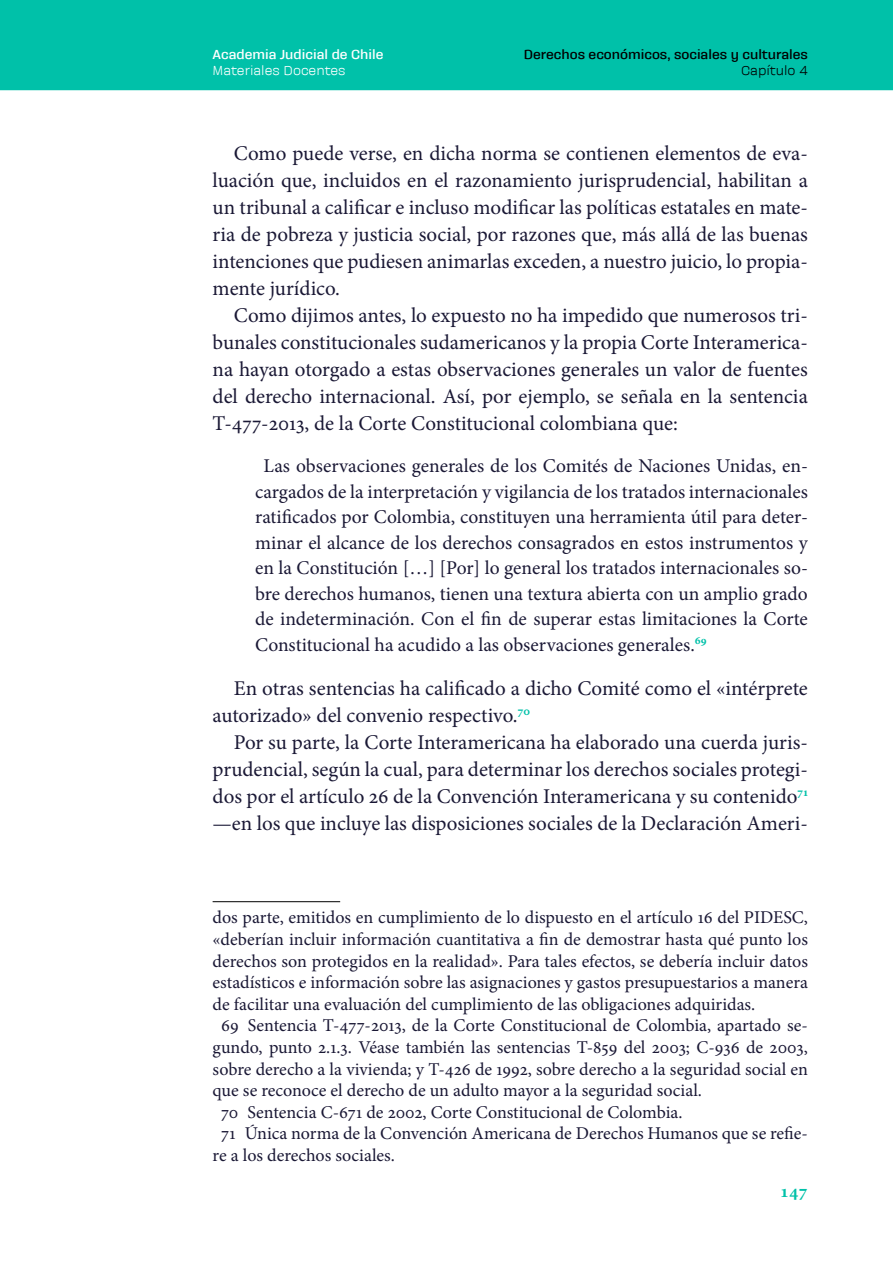
<style>
.page{position:relative;width:893px;height:1263px;background:#fff}
.page>*{position:absolute;margin:0;border:0;box-sizing:border-box;transform-origin:0 0}
.t1{font:21px/27px "Minion Pro";color:#1a1835}
.t2{font:19.5px/25.5px "Minion Pro";letter-spacing:.005em;color:#1a1835;text-align:justify}
.t3{font:18px "Minion Pro";color:#1a1835}
.t4{font:700 18px "Minion Pro";color:#00c1a9}
.t5{font:700 13.5px "Galeana Standard";color:#000}
.t6{font:700 13.5px "Galeana Standard";color:#fff}
.t7{font:13.5px "Galeana Standard";color:#fff}
.t8{font:13.5px "Galeana Standard";color:#000}
</style>
<div class="page">
<div style="left:0;top:0;width:893px;height:89px;background:#00c1a9"></div>
<hr style="left:0;top:89px;width:893px;height:1px;background:#00c1a9">
<hr style="left:213px;top:901px;width:127px;height:1px;background:#000">
<p class="t6" style="left:213px;top:47px;width:172px">Academia Judicial de Chile</p>
<p class="t7" style="left:213px;top:63px;width:134px">Materiales Docentes</p>
<p class="t5" style="left:524px;top:47px;width:285px">Derechos económicos, sociales y culturales</p>
<p class="t8" style="left:741px;top:63px;width:68px">Capítulo 4</p>
<p class="t1" style="left:213px;top:140px;width:597px;text-indent:21px">Como puede verse, en dicha norma se contienen elementos de eva&shy;luación que, incluidos en el razonamiento jurisprudencial, habilitan a un tribunal a calificar e incluso modificar las políticas estatales en mate&shy;ria de pobreza y justicia social, por razones que, más allá de las buenas intenciones que pudiesen animarlas exceden, a nuestro juicio, lo propia&shy;mente jurídico.</p>
<p class="t1" style="left:213px;top:302px;width:597px;text-indent:21px">Como dijimos antes, lo expuesto no ha impedido que numerosos tri&shy;bunales constitucionales sudamericanos y la propia Corte Interamerica&shy;na hayan otorgado a estas observaciones generales un valor de fuentes del derecho internacional. Así, por ejemplo, se señala en la sentencia T-477-2013, de la Corte Constitucional colombiana que:</p>
<p class="t2" style="left:255px;top:453px;width:555px;text-indent:9px">Las observaciones generales de los Comités de Naciones Unidas, en&shy;cargados de la interpretación y vigilancia de los tratados internacionales ratificados por Colombia, constituyen una herramienta útil para deter&shy;minar el alcance de los derechos consagrados en estos instrumentos y en la Constitución […] [Por] lo general los tratados internacionales so&shy;bre derechos humanos, tienen una textura abierta con un amplio grado de indeterminación. Con el fin de superar estas limitaciones la Corte Constitucional ha acudido a las observaciones generales.<sup>69</sup></p>
<p class="t1" style="left:213px;top:675px;width:597px;text-indent:21px">En otras sentencias ha calificado a dicho Comité como el «intérprete autorizado» del convenio respectivo.<sup>70</sup></p>
<p class="t1" style="left:213px;top:729px;width:597px;text-align:justify;text-indent:21px">Por su parte, la Corte Interamericana ha elaborado una cuerda juris&shy;prudencial, según la cual, para determinar los derechos sociales protegi&shy;dos por el artículo 26 de la Convención Interamericana y su contenido<sup>71 </sup>—en los que incluye las disposiciones sociales de la Declaración Ameri-</p>
<p class="t3" style="left:213px;top:905px;width:597px">dos parte, emitidos en cumplimiento de lo dispuesto en el artículo 16 del PIDESC,</p>
<p class="t3" style="left:213px;top:927px;width:597px">«deberían incluir información cuantitativa a fin de demostrar hasta qué punto los</p>
<p class="t3" style="left:213px;top:949px;width:597px">derechos son protegidos en la realidad». Para tales efectos, se debería incluir datos</p>
<p class="t3" style="left:213px;top:970px;width:594px">estadísticos e información sobre las asignaciones y gastos presupuestarios a manera</p>
<p class="t3" style="left:213px;top:992px;width:544px">de facilitar una evaluación del cumplimiento de las obligaciones adquiridas.</p>
<p class="t3" style="left:221px;top:1013px;width:588px">69 Sentencia T-477-2013, de la Corte Constitucional de Colombia, apartado se-</p>
<p class="t3" style="left:213px;top:1035px;width:597px">gundo, punto 2.1.3. Véase también las sentencias T-859 del 2003; C-936 de 2003,</p>
<p class="t3" style="left:213px;top:1057px;width:597px">sobre derecho a la vivienda; y T-426 de 1992, sobre derecho a la seguridad social en</p>
<p class="t3" style="left:213px;top:1078px;width:491px">que se reconoce el derecho de un adulto mayor a la seguridad social.</p>
<p class="t3" style="left:221px;top:1100px;width:463px">70 Sentencia C-671 de 2002, Corte Constitucional de Colombia.</p>
<p class="t3" style="left:221px;top:1121px;width:588px">71 Única norma de la Convención Americana de Derechos Humanos que se refie-</p>
<p class="t3" style="left:213px;top:1143px;width:184px">re a los derechos sociales.</p>
<p class="t4" style="left:780px;top:1178px;width:30px">147</p>
</div>
